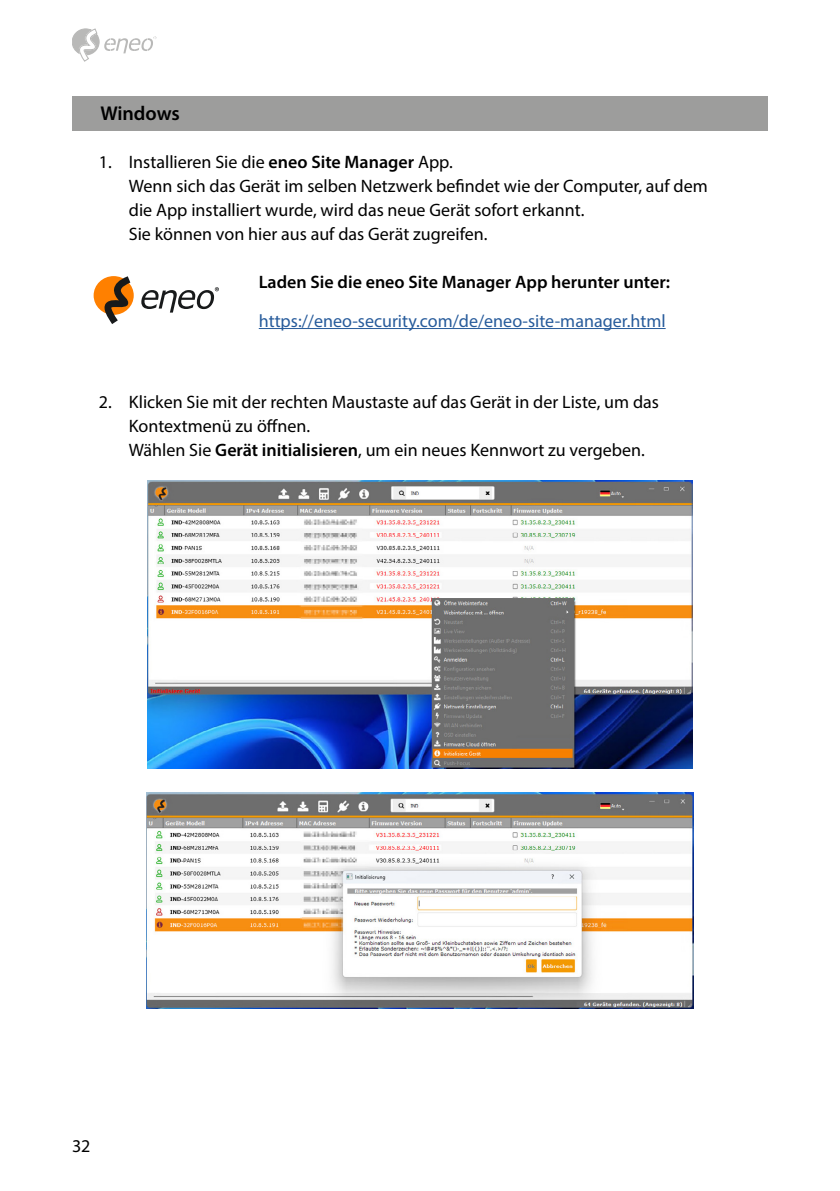
<style>
.page{position:relative;width:840px;height:1191px;background:#fff}
.page>*{position:absolute;margin:0;border:0;box-sizing:border-box;transform-origin:0 0}
.t1{font:600 20px "Myriad Pro";letter-spacing:-.005em;color:#000}
.t2{font:18px/24px "Myriad Pro";color:#000}
.t3{font:18px "Myriad Pro";color:#275b9b}
.t4{font:600 18px "Myriad Pro";color:#000}
.s1{font-weight:600}
</style>
<div class="page">
<svg style="left:72px;top:28px;width:84px;height:34px"></svg>
<div style="left:72px;top:96px;width:695px;height:35px;background:#9d9d9c"></div>
<hr style="left:258px;top:328px;width:407px;height:1px;background:#275b9b">
<div style="left:94px;top:276px;width:40px;height:39px;background:#ff8000;border-radius:50%"></div>
<svg style="left:102px;top:276px;width:28px;height:48px"></svg>
<svg style="left:141px;top:287px;width:78px;height:25px"></svg>
<img style="left:147px;top:480px;width:545px;height:288px">
<img style="left:147px;top:792px;width:546px;height:216px">
<p class="t1" style="left:100px;top:101px;width:81px">Windows</p>
<p class="t2" style="left:129px;top:150px;width:580px;text-indent:-30px">1. Installieren Sie die <span class="s1">eneo Site Manager</span> App.<br>Wenn sich das Gerät im selben Netzwerk befindet wie der Computer, auf dem die App installiert wurde, wird das neue Gerät sofort erkannt.<br>Sie können von hier aus auf das Gerät zugreifen.</p>
<p class="t4" style="left:258px;top:271px;width:412px">Laden Sie die eneo Site Manager App herunter unter:</p>
<p class="t3" style="left:258px;top:309px;width:408px">https://eneo-security.com/de/eneo-site-manager.html</p>
<p class="t2" style="left:129px;top:390px;width:531px;text-indent:-30px">2. Klicken Sie mit der rechten Maustaste auf das Gerät in der Liste, um das<br>Kontextmenü zu öffnen.<br>Wählen Sie <span class="s1">Gerät initialisieren</span>, um ein neues Kennwort zu vergeben.</p>
<p class="t2" style="left:72px;top:1134px;width:20px">32</p>
</div>
